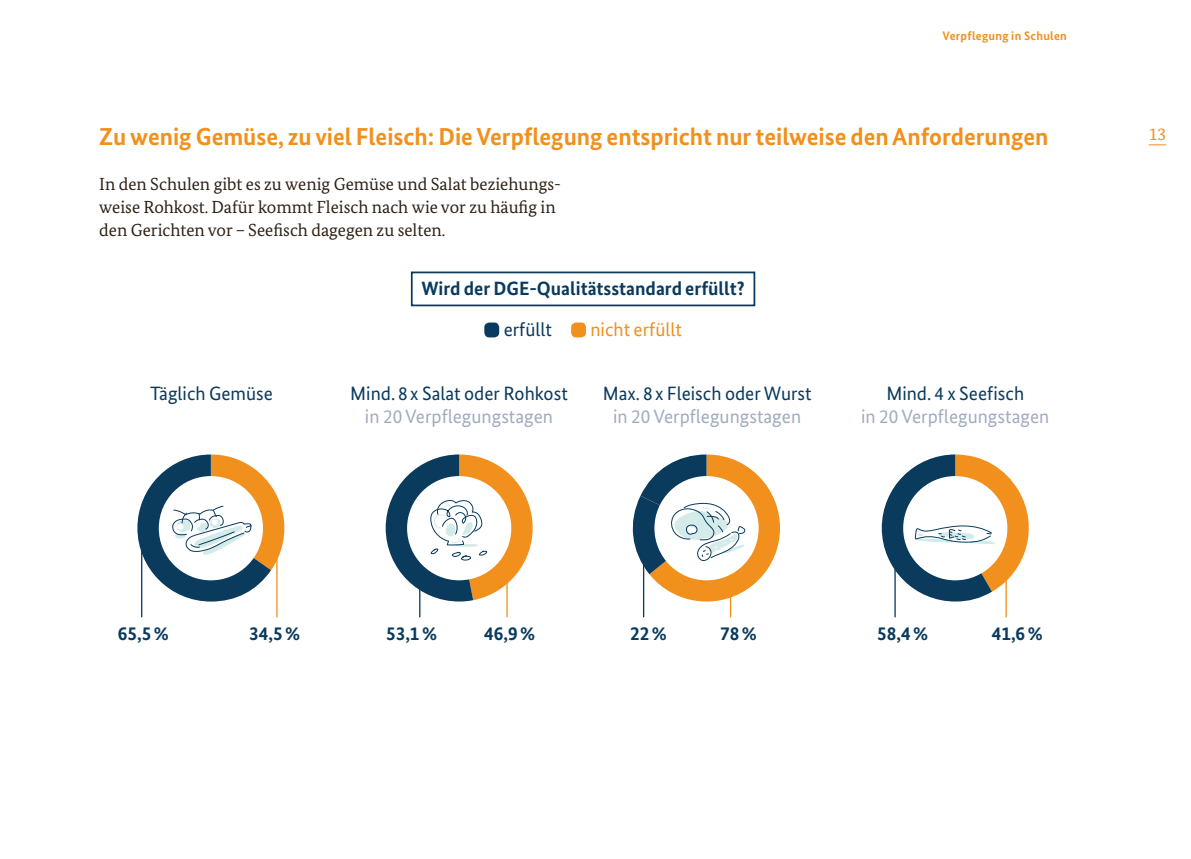
<style>
.page{position:relative;width:1191px;height:859px;background:#fff}
.page>*{position:absolute;margin:0;border:0;box-sizing:border-box;transform-origin:0 0}
.Überschrift_2{font:700 24.5px "Bundes Sans";color:#f1901d}
.Grafik_Fließtext{font:19.25px/22.8px "Bundes Sans";color:#0a3a5d;text-align:center}
.Grafik_Headline{font:700 19.25px "Bundes Sans";color:#0a3a5d}
.Grafik_Fließtext-2{font:19.25px/22.8px "Bundes Sans";color:#a1acc1;text-align:center}
.Grafik_Fließtext-3{font:700 19.25px "Bundes Sans";color:#0a3a5d}
.Grafik_Fließtext-4{font:19.25px "Bundes Sans";color:#f1901d}
.Fließtext_10_13{font:17.5px/22.8px "Bundes Serif";color:#2e2014}
.t1{font:17.5px "Bundes Serif";color:#f1901d}
.t2{font:700 12.25px "Bundes Sans";letter-spacing:.025em;color:#f1901d}
.s1{color:#a1acc1}
.s2{color:#0a3a5d}
</style>
<div class="page">
<svg style="left:1148px;top:144px;width:18px;height:1px"></svg>
<div style="left:484px;top:322px;width:15px;height:15px;background:#0a3a5d;border-radius:5px"></div>
<div style="left:571px;top:322px;width:15px;height:15px;background:#f1901d;border-radius:5px"></div>
<svg style="left:410px;top:271px;width:346px;height:36px"></svg>
<hr style="left:276px;top:557px;width:1px;height:59px;background:#f1901d">
<hr style="left:506px;top:581px;width:1px;height:35px;background:#f1901d">
<hr style="left:1005px;top:576px;width:1px;height:40px;background:#f1901d">
<hr style="left:141px;top:538px;width:1px;height:78px;background:#0a3a5d">
<hr style="left:419px;top:575px;width:1px;height:41px;background:#0a3a5d">
<hr style="left:894px;top:563px;width:1px;height:53px;background:#0a3a5d">
<svg style="left:137px;top:454px;width:147px;height:147px"></svg>
<svg style="left:633px;top:454px;width:147px;height:162px"></svg>
<svg style="left:881px;top:454px;width:147px;height:147px"></svg>
<svg style="left:386px;top:454px;width:146px;height:147px"></svg>
<p class="t2" style="left:942px;top:29px;width:126px">Verpflegung in Schulen</p>
<p class="Überschrift_2" style="left:99px;top:121px;width:950px">Zu wenig Gemüse, zu viel Fleisch: Die Verpflegung entspricht nur teilweise den Anforderungen</p>
<p class="Fließtext_10_13" style="left:99px;top:173px;width:463px">In den Schulen gibt es zu wenig Gemüse und Salat beziehungs&shy;weise Rohkost. Dafür kommt Fleisch nach wie vor zu häufig in den Gerichten vor – Seefisch dagegen zu selten.</p>
<p class="Grafik_Headline" style="left:421px;top:277px;width:325px">Wird der DGE-Qualitätsstandard erfüllt?</p>
<p class="Grafik_Fließtext" style="left:150px;top:382px;width:124px">Täglich Gemüse</p>
<p class="Grafik_Fließtext" style="left:503px;top:317px;width:50px">erfüllt</p>
<p class="Grafik_Fließtext-4" style="left:590px;top:317px;width:93px">nicht erfüllt</p>
<p class="Grafik_Fließtext" style="left:350px;top:382px;width:219px">Mind. 8x Salat oder Rohkost <span class="s1">in 20 Verpflegungstagen</span></p>
<p class="Grafik_Fließtext-2" style="left:861px;top:382px;width:190px"><span class="s2">Mind. 4 x Seefisch<br></span>in 20 Verpflegungstagen</p>
<p class="Grafik_Fließtext" style="left:602px;top:382px;width:210px">Max. 8 x Fleisch oder Wurst <span class="s1">in 20 Verpflegungstagen</span></p>
<p class="Grafik_Fließtext-3" style="left:118px;top:621px;width:52px">65,5%</p>
<p class="Grafik_Fließtext-3" style="left:249px;top:621px;width:52px">34,5%</p>
<p class="Grafik_Fließtext-3" style="left:386px;top:621px;width:52px">53,1%</p>
<p class="Grafik_Fließtext-3" style="left:484px;top:621px;width:52px">46,9%</p>
<p class="Grafik_Fließtext-3" style="left:630px;top:621px;width:38px">22%</p>
<p class="Grafik_Fließtext-3" style="left:720px;top:621px;width:38px">78%</p>
<p class="Grafik_Fließtext-3" style="left:877px;top:621px;width:52px">58,4%</p>
<p class="Grafik_Fließtext-3" style="left:991px;top:621px;width:52px">41,6%</p>
<p class="t1" style="left:1148px;top:123px;width:19px">13</p>
</div>
